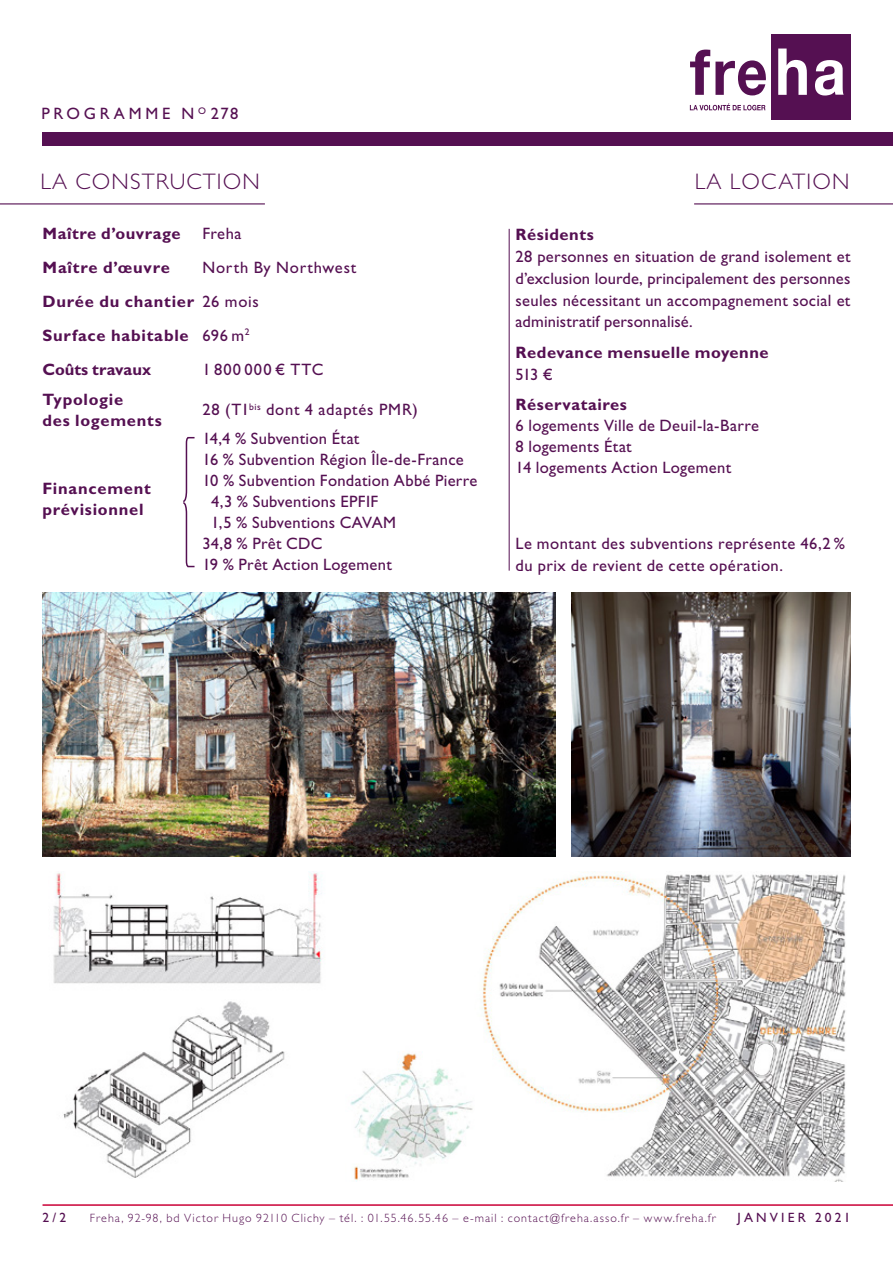
<style>
.page{position:relative;width:893px;height:1263px;background:#fff}
.page>*{position:absolute;margin:0;border:0;box-sizing:border-box;transform-origin:0 0}
.t1{font:300 22.5px "Gill Sans Std";letter-spacing:.05em;color:#551052}
.t2{font:16.5px/21.9px "Gill Sans Std";letter-spacing:.02em;color:#551052}
.t3{font:700 16.5px/34px "Gill Sans Std";letter-spacing:.04em;color:#551052}
.t4{font:16.5px "Gill Sans Std";letter-spacing:.045em;color:#551052}
.t5{font:16.5px "Gill Sans Std";letter-spacing:.22em;color:#551052}
.t6{font:16.5px "Gill Sans Std";letter-spacing:.07em;color:#551052}
.t7{font:13.5px "Gill Sans Std";letter-spacing:.235em;color:#551052}
.t8{font:300 12px "Gill Sans Std";letter-spacing:.08em;color:#551052}
.s1{font-weight:400}
</style>
<div class="page">
<hr style="left:509px;top:229px;width:1px;height:342px;background:#551052">
<hr style="left:0;top:203px;width:265px;height:1px;background:#551052">
<div style="left:771px;top:34px;width:79px;height:85px;background:#551052"></div>
<svg style="left:690px;top:50px;width:76px;height:45px"></svg>
<svg style="left:778px;top:49px;width:29px;height:46px"></svg>
<svg style="left:815px;top:60px;width:29px;height:36px"></svg>
<svg style="left:690px;top:103px;width:75px;height:7px"></svg>
<div style="left:43px;top:132px;width:850px;height:14px;background:#551052"></div>
<hr style="left:43px;top:1204px;width:850px;height:2px;background:#ca0037">
<hr style="left:694px;top:203px;width:199px;height:1px;background:#551052">
<svg style="left:183px;top:436px;width:12px;height:132px"></svg>
<img style="left:43px;top:593px;width:513px;height:263px">
<img style="left:571px;top:593px;width:279px;height:263px">
<img style="left:350px;top:872px;width:496px;height:309px">
<img style="left:53px;top:873px;width:269px;height:305px">
<p class="t5" style="left:41px;top:104px;width:198px">PROGRAMME N <sup>O</sup> 278</p>
<h1 class="t1" style="left:40px;top:169px;width:221px">LA CONSTRUCTION</h1>
<p class="t3" style="left:42px;top:216px;width:140px">Maître d’ouvrage</p>
<p class="t2" style="left:202px;top:222px;width:41px">Freha</p>
<p class="t3" style="left:42px;top:250px;width:129px">Maître d’œuvre</p>
<p class="t3" style="left:42px;top:250px;width:315px;text-indent:160px"><span class="s1">North By Northwest<br></span>Durée du chantier <span class="s1">26 mois<br></span>Surface habitable <span class="s1">696 m</span><sup>2<br></sup>Coûts travaux</p>
<p class="t6" style="left:202px;top:360px;width:123px">1 800 000 € TTC</p>
<p class="t3" style="left:42px;top:389px;width:121px;line-height:21px">Typologie<br>des logements</p>
<p class="t4" style="left:202px;top:400px;width:217px">28 (T1<sup>bis</sup> dont 4 adaptés PMR)</p>
<p class="t2" style="left:202px;top:428px;width:159px">14,4 % Subvention État</p>
<p class="t2" style="left:202px;top:449px;width:263px">16 % Subvention Région Île-de-France</p>
<p class="t2" style="left:202px;top:470px;width:276px">10 % Subvention Fondation Abbé Pierre</p>
<p class="t2" style="left:211px;top:491px;width:169px">4,3 % Subventions EPFIF</p>
<p class="t2" style="left:211px;top:512px;width:186px">1,5 % Subventions CAVAM</p>
<p class="t2" style="left:202px;top:533px;width:122px">34,8 % Prêt CDC</p>
<p class="t2" style="left:202px;top:554px;width:191px">19 % Prêt Action Logement</p>
<p class="t3" style="left:42px;top:478px;width:110px;line-height:21px">Financement prévisionnel</p>
<h1 class="t1" style="left:695px;top:169px;width:156px">LA LOCATION</h1>
<p class="t3" style="left:516px;top:217px;width:80px">Résidents</p>
<p class="t2" style="left:516px;top:245px;width:336px;text-align:justify">28 personnes en situation de grand isolement et d’exclusion lourde, principalement des personnes seules nécessitant un accompagnement social et administratif personnalisé.</p>
<p class="t3" style="left:516px;top:335px;width:254px">Redevance mensuelle moyenne</p>
<p class="t2" style="left:516px;top:363px;width:39px">513 €</p>
<p class="t3" style="left:516px;top:387px;width:113px">Réservataires</p>
<p class="t2" style="left:516px;top:415px;width:245px;line-height:21px">6 logements Ville de Deuil-la-Barre<br>8 logements État<br>14 logements Action Logement</p>
<p class="t2" style="left:516px;top:532px;width:331px">Le montant des subventions représente 46,2 % du prix de revient de cette opération.</p>
<p class="t7" style="left:43px;top:1210px;width:25px">2/2</p>
<p class="t7" style="left:737px;top:1210px;width:114px">JANVIER 2021</p>
<p class="t8" style="left:90px;top:1211px;width:627px">Freha, 92-98, bd Victor Hugo 92110 Clichy – tél. : 01.55.46.55.46 – e-mail : contact@freha.asso.fr – www.freha.fr</p>
</div>
